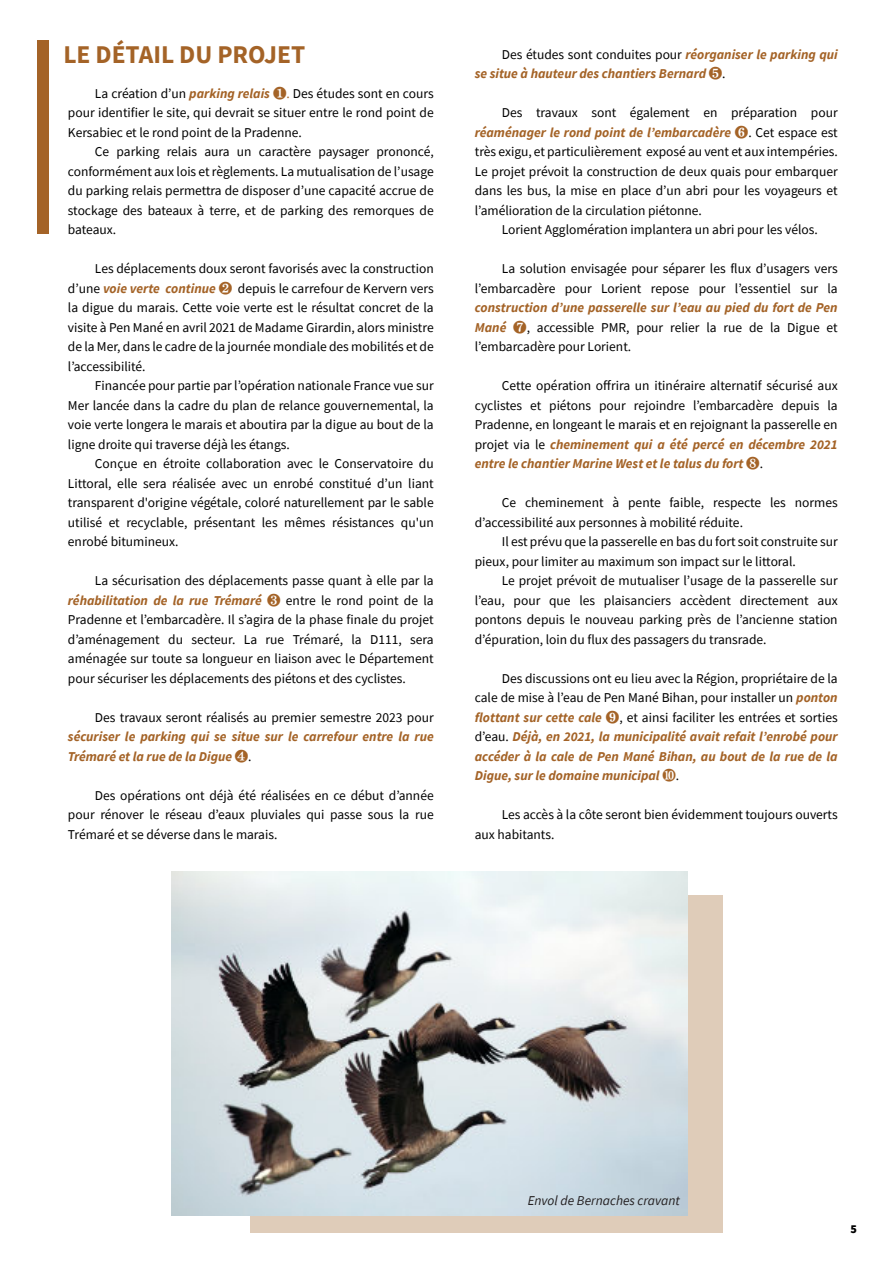
<style>
.page{position:relative;width:893px;height:1263px;background:#fff}
.page>*{position:absolute;margin:0;border:0;box-sizing:border-box;transform-origin:0 0}
.t1{font:700 25.5px "Source Sans Pro";color:#a46327}
.t2{font:13.5px/19.5px "Source Sans Pro";color:#000;text-align:justify}
.t3{font:italic 700 13.5px/19.5px "Source Sans Pro";color:#a46327}
.t4{font:italic 13.5px "Source Sans Pro";color:#231f20}
.t5{font:900 12px "Source Sans Pro";color:#000}
.s1{font-weight:700;font-style:italic;color:#a46327}
.s2{font-family:"MS UI Gothic";color:#a46327}
.s3{color:#a46327}
.s4{font-family:"MS UI Gothic";font-weight:400;font-style:normal}
.s5{font-weight:400;font-style:normal;color:#000}
</style>
<div class="page">
<div style="left:37px;top:40px;width:11px;height:193px;background:#a46327"></div>
<div style="left:251px;top:895px;width:472px;height:337px;background:#dfccb9"></div>
<img style="left:171px;top:871px;width:517px;height:345px">
<h1 class="t1" style="left:63px;top:43px;width:243px">LE DÉTAIL DU PROJET</h1>
<p class="t2" style="left:68px;top:84px;width:367px;text-indent:27px">La création d’un <span class="s1">parking relais</span> <span class="s2">❶</span><span class="s3">.</span> Des études sont en cours pour identifier le site, qui devrait se situer entre le rond point de Kersabiec et le rond point de la Pradenne.</p>
<p class="t2" style="left:68px;top:143px;width:367px;text-indent:27px">Ce parking relais aura un caractère paysager prononcé, conformément aux lois et règlements. La mutualisation de l’usage du parking relais permettra de disposer d’une capacité accrue de stockage des bateaux à terre, et de parking des remorques de bateaux.</p>
<p class="t2" style="left:68px;top:260px;width:367px;text-indent:27px">Les déplacements doux seront favorisés avec la construction d’une <span class="s1">voie verte continue</span> <span class="s2">❷</span> depuis le carrefour de Kervern vers la digue du marais. Cette voie verte est le résultat concret de la visite à Pen Mané en avril 2021 de Madame Girardin, alors ministre de la Mer, dans le cadre de la journée mondiale des mobilités et de l’accessibilité.</p>
<p class="t2" style="left:68px;top:377px;width:367px;text-indent:27px">Financée pour partie par l’opération nationale France vue sur Mer lancée dans la cadre du plan de relance gouvernemental, la voie verte longera le marais et aboutira par la digue au bout de la ligne droite qui traverse déjà les étangs.</p>
<p class="t2" style="left:68px;top:455px;width:367px;text-indent:27px">Conçue en étroite collaboration avec le Conservatoire du Littoral, elle sera réalisée avec un enrobé constitué d’un liant transparent d'origine végétale, coloré naturellement par le sable utilisé et recyclable, présentant les mêmes résistances qu'un enrobé bitumineux.</p>
<p class="t2" style="left:68px;top:572px;width:367px;text-indent:27px">La sécurisation des déplacements passe quant à elle par la <span class="s1">réhabilitation de la rue Trémaré</span> <span class="s2">❸</span> entre le rond point de la Pradenne et l’embarcadère. Il s’agira de la phase finale du projet d’aménagement du secteur. La rue Trémaré, la D111, sera aménagée sur toute sa longueur en liaison avec le Département pour sécuriser les déplacements des piétons et des cyclistes.</p>
<p class="t2" style="left:95px;top:708px;width:340px">Des travaux seront réalisés au premier semestre 2023 pour</p>
<p class="t3" style="left:68px;top:728px;width:367px">sécuriser le parking qui se situe sur le carrefour entre la rue<br>Trémaré et la rue de la Digue <span class="s4">❹</span><span class="s5">.</span></p>
<p class="t2" style="left:68px;top:786px;width:367px;text-indent:27px">Des opérations ont déjà été réalisées en ce début d’année pour rénover le réseau d’eaux pluviales qui passe sous la rue Trémaré et se déverse dans le marais.</p>
<p class="t3" style="left:475px;top:45px;width:364px;text-indent:27px"><span class="s5">Des études sont conduites pour</span> réorganiser le parking qui se situe à hauteur des chantiers Bernard <span class="s4">❺</span><span class="s5">.</span></p>
<p class="t2" style="left:475px;top:104px;width:364px;text-indent:27px">Des travaux sont également en préparation pour <span class="s1">réaménager le rond point de l’embarcadère</span> <span class="s2">❻</span>. Cet espace est très exigu, et particulièrement exposé au vent et aux intempéries.<br>Le projet prévoit la construction de deux quais pour embarquer dans les bus, la mise en place d’un abri pour les voyageurs et l’amélioration de la circulation piétonne.</p>
<p class="t2" style="left:502px;top:221px;width:317px">Lorient Agglomération implantera un abri pour les vélos.</p>
<p class="t2" style="left:475px;top:260px;width:364px;text-align:right">La solution envisagée pour séparer les flux d’usagers vers l’embarcadère pour Lorient repose pour l’essentiel sur la</p>
<p class="t2" style="left:475px;top:299px;width:364px"><span class="s1">construction d’une passerelle sur l’eau au pied du fort de Pen Mané</span> <span class="s2">❼</span>, accessible PMR, pour relier la rue de la Digue et l’embarcadère pour Lorient.</p>
<p class="t2" style="left:475px;top:377px;width:364px;text-indent:27px">Cette opération offrira un itinéraire alternatif sécurisé aux cyclistes et piétons pour rejoindre l’embarcadère depuis la Pradenne, en longeant le marais et en rejoignant la passerelle en projet via le <span class="s1">cheminement qui a été percé en décembre 2021 entre le chantier Marine West et le talus du fort</span> <span class="s2">❽</span>.</p>
<p class="t2" style="left:475px;top:494px;width:364px;text-indent:27px">Ce cheminement à pente faible, respecte les normes d’accessibilité aux personnes à mobilité réduite.</p>
<p class="t2" style="left:475px;top:533px;width:364px;text-indent:27px">Il est prévu que la passerelle en bas du fort soit construite sur pieux, pour limiter au maximum son impact sur le littoral.</p>
<p class="t2" style="left:475px;top:572px;width:364px;text-indent:27px">Le projet prévoit de mutualiser l’usage de la passerelle sur l’eau, pour que les plaisanciers accèdent directement aux pontons depuis le nouveau parking près de l’ancienne station d’épuration, loin du flux des passagers du transrade.</p>
<p class="t3" style="left:475px;top:669px;width:364px;text-align:justify;text-indent:27px"><span class="s5">Des discussions ont eu lieu avec la Région, propriétaire de la cale de mise à l’eau de Pen Mané Bihan, pour installer un</span> ponton flottant sur cette cale <span class="s4">❾</span><span class="s5">, et ainsi faciliter les entrées et sorties d’eau.</span> Déjà, en 2021, la municipalité avait refait l’enrobé pour accéder à la cale de Pen Mané Bihan, au bout de la rue de la Digue, sur le domaine municipal <span class="s4">❿</span><span class="s5">.</span></p>
<p class="t2" style="left:475px;top:806px;width:364px;text-indent:27px">Les accès à la côte seront bien évidemment toujours ouverts aux habitants.</p>
<p class="t4" style="left:528px;top:1195px;width:154px">Envol de Bernaches cravant</p>
<p class="t5" style="left:850px;top:1224px;width:8px">5</p>
</div>
